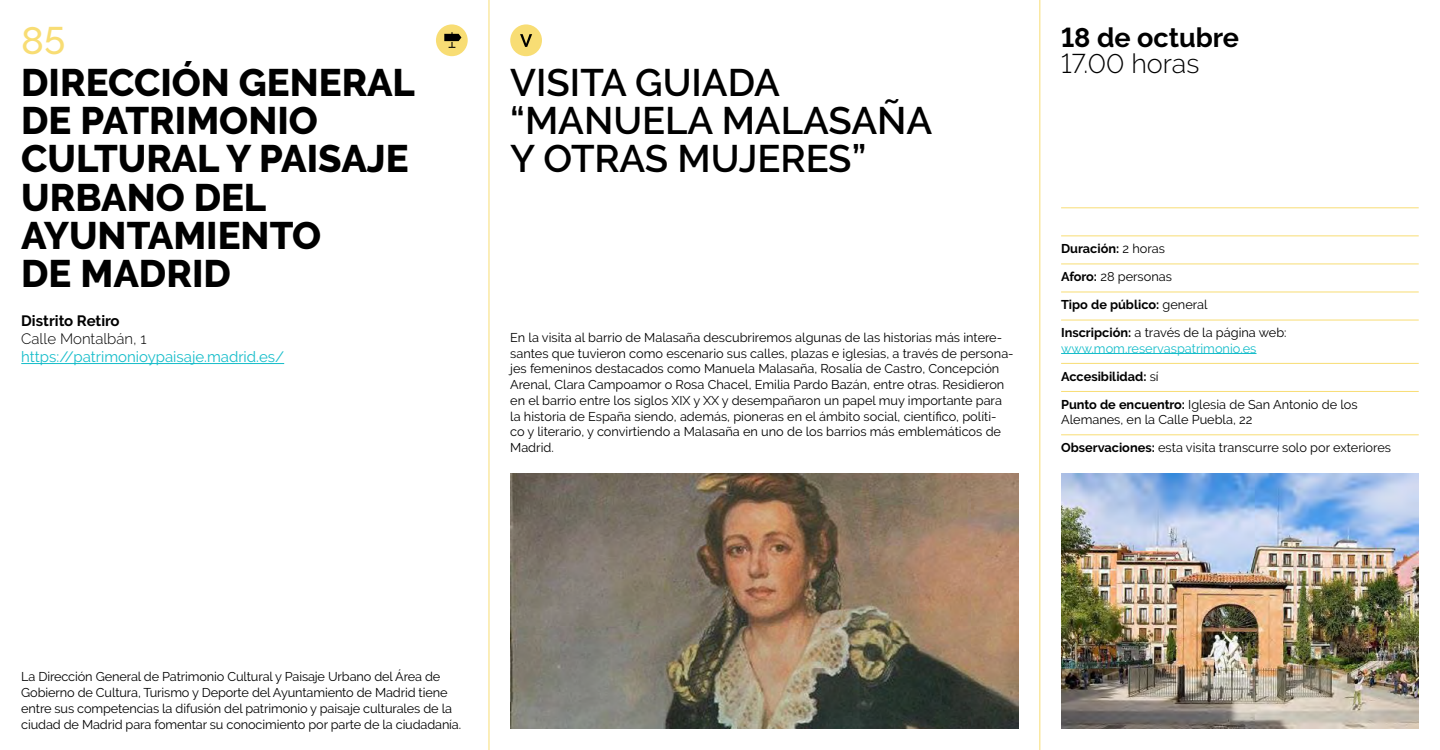
<style>
.page{position:relative;width:1440px;height:750px;background:#fff}
.page>*{position:absolute;margin:0;border:0;box-sizing:border-box;transform-origin:0 0}
.Titulo_Espacio{font:800 38.25px/38.2px "Raleway";color:#000}
.Titulo_Evento{font:600 38.25px/38.2px "Raleway";color:#000}
.t1{font:500 38.25px "Raleway";color:#f8dd74}
.Fecha_informacion{font:700 27px "Raleway";color:#000}
.Horas_informacion{font:300 27px "Raleway";color:#000}
.web_lugar{font:15px "Raleway";color:#15bdca}
.Lugar_texto{font:300 15px "Raleway";color:#000}
.Nombre_distrito{font:700 15px "Raleway";color:#000}
.Parrafo_texto{font:12.75px/15.8px "Raleway";color:#000}
.datos_informacion{font:12.75px/15.3px "Raleway";color:#000}
.datos_informacion-2{font:12.75px/15.3px "Raleway";color:#15bdca}
.datos_informacion-3{font:700 12.75px "Raleway";color:#000}
.s1{font-weight:400}
.s2{font-weight:700}
.s3{font-weight:700;color:#000}
.s4{color:#000}
</style>
<div class="page">
<hr style="left:489px;top:0;width:1px;height:750px;background:#f8dd74">
<hr style="left:1040px;top:0;width:1px;height:750px;background:#f8dd74">
<img style="left:1061px;top:473px;width:358px;height:256px">
<img style="left:510px;top:473px;width:509px;height:256px">
<hr style="left:21px;top:363px;width:263px;height:1px;background:#15bdca">
<hr style="left:1061px;top:208px;width:358px;height:1px;background:#f8dd74">
<hr style="left:1061px;top:236px;width:358px;height:1px;background:#f8dd74">
<hr style="left:1061px;top:264px;width:358px;height:1px;background:#f8dd74">
<hr style="left:1061px;top:292px;width:358px;height:1px;background:#f8dd74">
<hr style="left:1061px;top:320px;width:358px;height:1px;background:#f8dd74">
<hr style="left:1061px;top:353px;width:196px;height:1px;background:#15bdca">
<hr style="left:1061px;top:363px;width:358px;height:1px;background:#f8dd74">
<hr style="left:1061px;top:391px;width:358px;height:1px;background:#f8dd74">
<hr style="left:1061px;top:435px;width:358px;height:1px;background:#f8dd74">
<div style="left:436px;top:24px;width:32px;height:32px;background:#f8dd74;border-radius:50%"></div>
<svg style="left:444px;top:32px;width:17px;height:16px"></svg>
<div style="left:510px;top:24px;width:32px;height:32px;background:#f8dd74;border-radius:50%"></div>
<svg style="left:520px;top:34px;width:12px;height:13px"></svg>
<h1 class="t1" style="left:21px;top:19px;width:46px">85</h1>
<p class="Titulo_Espacio" style="left:21px;top:64px;width:395px">DIRECCIÓN GENERAL<br>DE PATRIMONIO<br>CULTURAL Y PAISAJE<br>URBANO DEL<br>AYUNTAMIENTO<br>DE MADRID</p>
<p class="Nombre_distrito" style="left:21px;top:313px;width:100px">Distrito Retiro</p>
<p class="Lugar_texto" style="left:21px;top:330px;width:127px">Calle Montalbán, 1</p>
<p class="web_lugar" style="left:21px;top:348px;width:264px">https://patrimonioypaisaje.madrid.es/</p>
<p class="Titulo_Evento" style="left:510px;top:63px;width:424px">VISITA GUIADA “MANUELA MALASAÑA<br>Y OTRAS MUJERES”</p>
<p class="Parrafo_texto" style="left:510px;top:329px;width:505px">En la visita al barrio de Malasaña descubriremos algunas de las historias más intere&shy;santes que tuvieron como escenario sus calles, plazas e iglesias, a través de persona&shy;jes femeninos destacados como Manuela Malasaña, Rosalía de Castro, Concepción Arenal, Clara Campoamor o Rosa Chacel, Emilia Pardo Bazán, entre otras. Residieron en el barrio entre los siglos XIX y XX y desempañaron un papel muy importante para la historia de España siendo, además, pioneras en el ámbito social, científico, políti&shy;co y literario, y convirtiendo a Malasaña en uno de los barrios más emblemáticos de Madrid.</p>
<p class="Fecha_informacion" style="left:1061px;top:22px;width:179px">18 de octubre</p>
<p class="Horas_informacion" style="left:1061px;top:48px;width:140px">17.00 horas</p>
<p class="datos_informacion-3" style="left:1061px;top:241px;width:105px">Duración: <span class="s1">2 horas</span></p>
<p class="datos_informacion" style="left:1061px;top:269px;width:112px"><span class="s2">Aforo:</span> 28 personas</p>
<p class="datos_informacion-3" style="left:1061px;top:297px;width:148px">Tipo de público: <span class="s1">general</span></p>
<p class="datos_informacion-2" style="left:1061px;top:325px;width:227px"><span class="s3">Inscripción:</span> <span class="s4">a través de la página web: </span>www.mom.reservaspatrimonio.es</p>
<p class="datos_informacion-3" style="left:1061px;top:369px;width:99px">Accesibilidad: <span class="s1">sí</span></p>
<p class="datos_informacion" style="left:1061px;top:396px;width:298px"><span class="s2">Punto de encuentro:</span> Iglesia de San Antonio de los<br>Alemanes, en la Calle Puebla, 22</p>
<p class="datos_informacion" style="left:1061px;top:440px;width:331px"><span class="s2">Observaciones:</span> esta visita transcurre solo por exteriores</p>
<p class="Parrafo_texto" style="left:21px;top:669px;width:441px">La Dirección General de Patrimonio Cultural y Paisaje Urbano del Área de Gobierno de Cultura, Turismo y Deporte del Ayuntamiento de Madrid tiene entre sus competencias la difusión del patrimonio y paisaje culturales de la ciudad de Madrid para fomentar su conocimiento por parte de la ciudadanía.</p>
</div>
